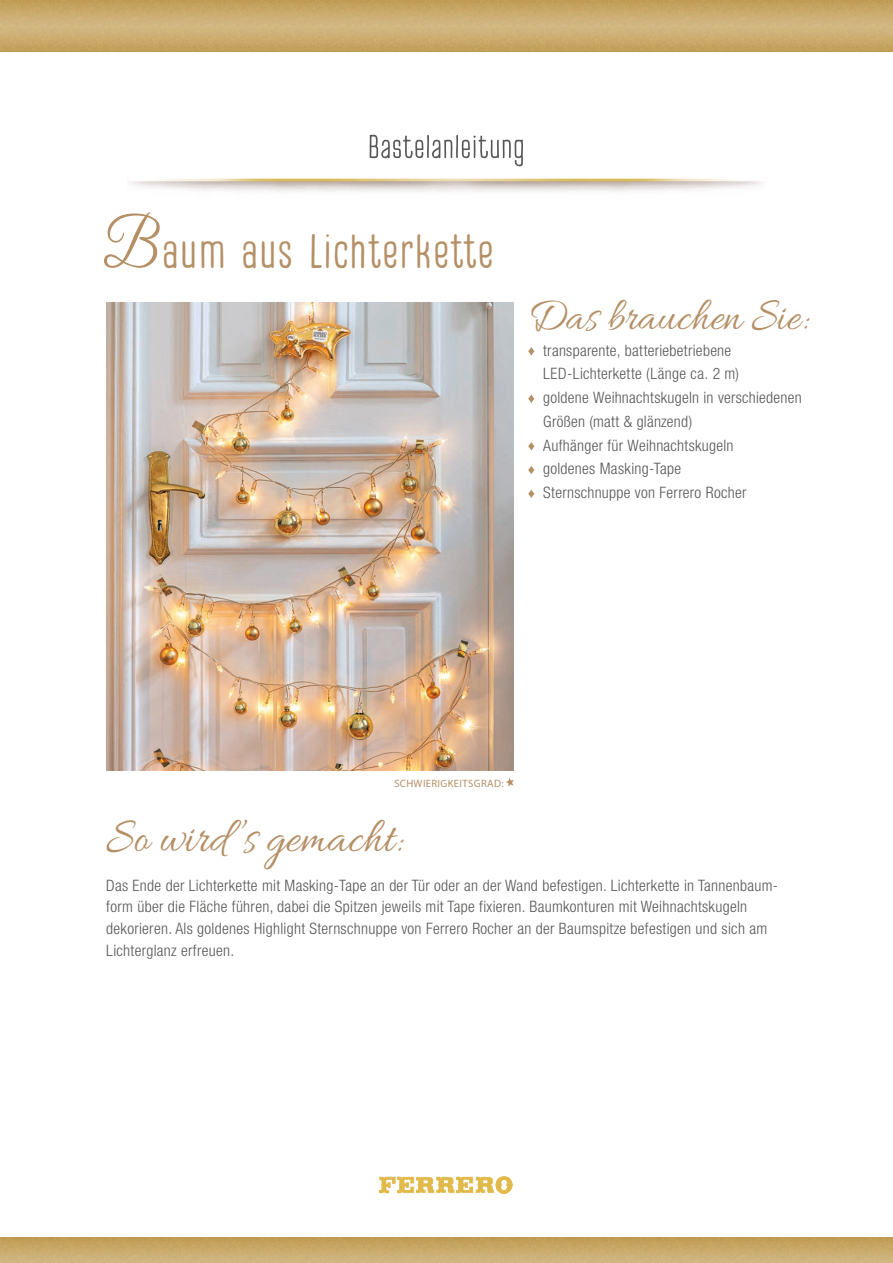
<style>
.page{position:relative;width:893px;height:1263px;background:#fff}
.page>*{position:absolute;margin:0;border:0;box-sizing:border-box;transform-origin:0 0}
.t1{font:67.5px "Good Vibrations Script";color:#b58f65;scale:.77 1}
.t2{font:51px "Allura";color:#b58f65;scale:.9 1}
.t3{font:48px "Frykas";letter-spacing:.005em;color:#b58f65}
.Absatzformat_1{font:48px "Allura";color:#b58f65;scale:.9 1}
.t4{font:300 condensed 15.75px/21.8px "Helvetica Neue LT Pro";letter-spacing:.02em;color:#575756}
.t5{font:10.65px "Myriad Pro";letter-spacing:.035em;color:#b58f65}
</style>
<div class="page">
<img style="left:0;top:1237px;width:497px;height:26px">
<img style="left:497px;top:1237px;width:396px;height:26px">
<img style="left:0;top:0;width:497px;height:51px">
<img style="left:497px;top:0;width:396px;height:51px">
<img style="left:106px;top:303px;width:408px;height:467px">
<img style="left:379px;top:1176px;width:135px;height:18px">
<svg style="left:528px;top:347px;width:6px;height:9px"></svg>
<svg style="left:528px;top:394px;width:6px;height:9px"></svg>
<svg style="left:528px;top:442px;width:6px;height:9px"></svg>
<svg style="left:528px;top:466px;width:6px;height:8px"></svg>
<svg style="left:528px;top:489px;width:6px;height:9px"></svg>
<svg style="left:506px;top:778px;width:8px;height:9px"></svg>
<img style="left:130px;top:178px;width:632px;height:14px">
<svg style="left:370px;top:135px;width:153px;height:31px"></svg>
<p class="t1" style="left:103px;top:198px;width:73px">B</p>
<p class="t3" style="left:161px;top:223px;width:335px">aum aus Lichterkette</p>
<p class="Absatzformat_1" style="left:528px;top:289px;width:312px">Das brauchen Sie:</p>
<p class="t4" style="left:543px;top:339px;width:190px">transparente, batteriebetriebene</p>
<p class="t4" style="left:543px;top:363px;width:197px">LED-Lichterkette (Länge ca. 2 m)</p>
<p class="t4" style="left:543px;top:387px;width:260px">goldene Weihnachtskugeln in verschiedenen</p>
<p class="t4" style="left:543px;top:410px;width:151px">Größen (matt &amp; glänzend)</p>
<p class="t4" style="left:543px;top:434px;width:192px">Aufhänger für Weihnachtskugeln</p>
<p class="t4" style="left:543px;top:458px;width:140px">goldenes Masking-Tape</p>
<p class="t4" style="left:543px;top:482px;width:205px">Sternschnuppe von Ferrero Rocher</p>
<p class="t5" style="left:394px;top:776px;width:111px">SCHWIERIGKEITSGRAD:</p>
<p class="t2" style="left:106px;top:809px;width:329px">So wird ’s gemacht:</p>
<p class="t4" style="left:106px;top:874px;width:673px">Das Ende der Lichterkette mit Masking-Tape an der Tür oder an der Wand befestigen. Lichterkette in Tannenbaum&shy;form über die Fläche führen, dabei die Spitzen jeweils mit Tape fixieren. Baumkonturen mit Weihnachtskugeln dekorieren. Als goldenes Highlight Sternschnuppe von Ferrero Rocher an der Baumspitze befestigen und sich am Lichterglanz erfreuen.</p>
</div>
